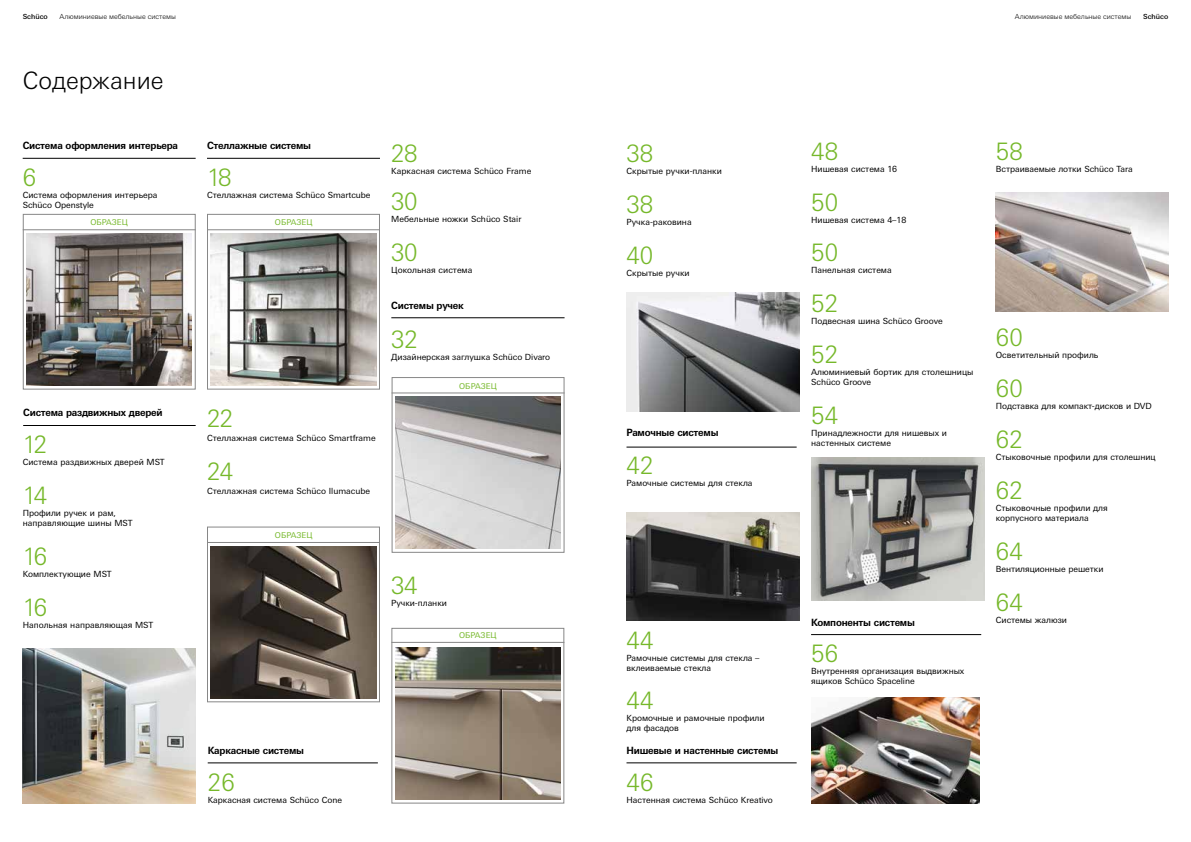
<style>
.page{position:relative;width:1191px;height:842px;background:#fff}
.page>*{position:absolute;margin:0;border:0;box-sizing:border-box;transform-origin:0 0}
.t1{font:300 24px "Univers For Schueco 330";letter-spacing:.01em;color:#76b82a}
.t2{font:300 24px "Univers For Schueco 330";color:#000}
.t3{font:700 10px "Univers For Schueco 630";letter-spacing:-.025em;color:#000;scale:.95 1}
.t4{font:8.5px/10px "Univers For Schueco 430 Reg";letter-spacing:-.005em;color:#000}
.t5{font:8px "Univers For Schueco 430 Reg";color:#76b82a}
.t6{font:300 7px "Univers For Schueco 330";color:#000}
.t7{font:7px "Univers For Schueco 530 Med";color:#000}
</style>
<div class="page">
<img style="left:27px;top:233px;width:165px;height:153px">
<img style="left:211px;top:233px;width:165px;height:153px">
<img style="left:211px;top:546px;width:165px;height:152px">
<img style="left:395px;top:396px;width:166px;height:152px">
<img style="left:23px;top:649px;width:173px;height:154px">
<img style="left:395px;top:647px;width:165px;height:152px">
<img style="left:626px;top:292px;width:173px;height:119px">
<img style="left:626px;top:512px;width:173px;height:108px">
<img style="left:811px;top:458px;width:173px;height:142px">
<img style="left:811px;top:697px;width:168px;height:106px">
<img style="left:995px;top:193px;width:173px;height:119px">
<hr style="left:23px;top:158px;width:173px;height:1px;background:#000">
<hr style="left:207px;top:158px;width:173px;height:1px;background:#000">
<hr style="left:23px;top:425px;width:173px;height:1px;background:#000">
<hr style="left:391px;top:392px;width:173px;height:1px;background:#878787">
<hr style="left:391px;top:642px;width:173px;height:1px;background:#878787">
<hr style="left:207px;top:542px;width:173px;height:1px;background:#878787">
<hr style="left:207px;top:229px;width:173px;height:1px;background:#878787">
<hr style="left:23px;top:229px;width:173px;height:1px;background:#878787">
<hr style="left:208px;top:763px;width:170px;height:1px;background:#000">
<hr style="left:391px;top:317px;width:173px;height:1px;background:#000">
<hr style="left:626px;top:447px;width:170px;height:1px;background:#000">
<hr style="left:626px;top:763px;width:170px;height:1px;background:#000">
<div style="left:391px;top:377px;width:173px;height:176px;border:1px solid #878787"></div>
<div style="left:391px;top:628px;width:173px;height:176px;border:1px solid #878787"></div>
<div style="left:207px;top:526px;width:173px;height:176px;border:1px solid #878787"></div>
<div style="left:207px;top:214px;width:173px;height:176px;border:1px solid #878787"></div>
<hr style="left:811px;top:634px;width:170px;height:1px;background:#000">
<div style="left:23px;top:214px;width:173px;height:176px;border:1px solid #878787"></div>
<p class="t7" style="left:23px;top:13px;width:27px">Schüco</p>
<p class="t6" style="left:60px;top:13px;width:118px">Алюминиевые мебельные системы</p>
<p class="t6" style="left:1015px;top:13px;width:118px">Алюминиевые мебельные системы</p>
<p class="t7" style="left:1143px;top:13px;width:27px">Schüco</p>
<h1 class="t2" style="left:23px;top:66px;width:142px">Содержание</h1>
<p class="t3" style="left:23px;top:140px;width:165px">Система оформления интерьера</p>
<h1 class="t1" style="left:23px;top:163px;width:15px">6</h1>
<p class="t4" style="left:23px;top:190px;width:136px">Система оформления интерьера<br>Schüco Openstyle</p>
<p class="t3" style="left:207px;top:140px;width:111px">Стеллажные системы</p>
<h1 class="t1" style="left:207px;top:163px;width:26px">18</h1>
<p class="t4" style="left:207px;top:190px;width:165px">Стеллажная система Schüco Smartcube</p>
<p class="t5" style="left:90px;top:218px;width:39px">ОБРАЗЕЦ</p>
<p class="t5" style="left:275px;top:218px;width:39px">ОБРАЗЕЦ</p>
<p class="t3" style="left:23px;top:407px;width:148px">Система раздвижных дверей</p>
<h1 class="t1" style="left:23px;top:431px;width:26px">12</h1>
<p class="t4" style="left:23px;top:457px;width:144px">Система раздвижных дверей MST</p>
<h1 class="t1" style="left:23px;top:481px;width:26px">14</h1>
<p class="t4" style="left:23px;top:508px;width:111px">Профили ручек и рам, направляющие шины MST</p>
<h1 class="t1" style="left:23px;top:542px;width:26px">16</h1>
<p class="t4" style="left:23px;top:569px;width:91px">Комплектующие MST</p>
<h1 class="t1" style="left:23px;top:593px;width:26px">16</h1>
<p class="t4" style="left:23px;top:620px;width:132px">Напольная направляющая MST</p>
<h1 class="t1" style="left:207px;top:404px;width:28px">22</h1>
<p class="t4" style="left:207px;top:433px;width:170px">Стеллажная система Schüco Smartframe</p>
<h1 class="t1" style="left:207px;top:457px;width:28px">24</h1>
<p class="t4" style="left:207px;top:486px;width:165px">Стеллажная система Schüco Ilumacube</p>
<p class="t5" style="left:275px;top:530px;width:39px">ОБРАЗЕЦ</p>
<h1 class="t1" style="left:391px;top:139px;width:28px">28</h1>
<p class="t4" style="left:391px;top:166px;width:141px">Каркасная система Schüco Frame</p>
<h1 class="t1" style="left:391px;top:187px;width:28px">30</h1>
<p class="t4" style="left:391px;top:214px;width:132px">Мебельные ножки Schüco Stair</p>
<h1 class="t1" style="left:391px;top:238px;width:28px">30</h1>
<p class="t4" style="left:391px;top:265px;width:83px">Цокольная система</p>
<p class="t3" style="left:391px;top:299px;width:78px">Системы ручек</p>
<h1 class="t1" style="left:391px;top:326px;width:28px">32</h1>
<p class="t4" style="left:391px;top:352px;width:160px">Дизайнерская заглушка Schüco Divaro</p>
<p class="t5" style="left:459px;top:381px;width:39px">ОБРАЗЕЦ</p>
<h1 class="t1" style="left:391px;top:572px;width:28px">34</h1>
<p class="t4" style="left:391px;top:598px;width:57px">Ручки-планки</p>
<p class="t5" style="left:459px;top:631px;width:39px">ОБРАЗЕЦ</p>
<p class="t3" style="left:208px;top:744px;width:103px">Каркасные системы</p>
<h1 class="t1" style="left:208px;top:768px;width:29px">26</h1>
<p class="t4" style="left:208px;top:795px;width:136px">Каркасная система Schüco Cone</p>
<h1 class="t1" style="left:626px;top:139px;width:28px">38</h1>
<p class="t4" style="left:626px;top:166px;width:97px">Скрытые ручки-планки</p>
<h1 class="t1" style="left:626px;top:190px;width:28px">38</h1>
<p class="t4" style="left:626px;top:217px;width:67px">Ручка-раковина</p>
<h1 class="t1" style="left:626px;top:241px;width:28px">40</h1>
<p class="t4" style="left:626px;top:268px;width:65px">Скрытые ручки</p>
<p class="t3" style="left:626px;top:427px;width:98px">Рамочные системы</p>
<h1 class="t1" style="left:626px;top:452px;width:29px">42</h1>
<p class="t4" style="left:626px;top:478px;width:128px">Рамочные системы для стекла</p>
<h1 class="t1" style="left:626px;top:626px;width:29px">44</h1>
<p class="t4" style="left:626px;top:653px;width:135px">Рамочные системы для стекла – вклеиваемые стекла</p>
<h1 class="t1" style="left:626px;top:687px;width:29px">44</h1>
<p class="t4" style="left:626px;top:714px;width:140px">Кромочные и рамочные профили для фасадов</p>
<p class="t3" style="left:626px;top:744px;width:161px">Нишевые и настенные системы</p>
<h1 class="t1" style="left:626px;top:768px;width:29px">46</h1>
<p class="t4" style="left:626px;top:795px;width:148px">Настенная система Schüco Kreativo</p>
<h1 class="t1" style="left:811px;top:137px;width:29px">48</h1>
<p class="t4" style="left:811px;top:164px;width:87px">Нишевая система 16</p>
<h1 class="t1" style="left:811px;top:188px;width:29px">50</h1>
<p class="t4" style="left:811px;top:215px;width:97px">Нишевая система 4–18</p>
<h1 class="t1" style="left:811px;top:239px;width:29px">50</h1>
<p class="t4" style="left:811px;top:266px;width:82px">Панельная система</p>
<h1 class="t1" style="left:811px;top:290px;width:29px">52</h1>
<p class="t4" style="left:811px;top:316px;width:133px">Подвесная шина Schüco Groove</p>
<h1 class="t1" style="left:811px;top:341px;width:29px">52</h1>
<p class="t4" style="left:811px;top:367px;width:163px">Алюминиевый бортик для столешницы<br>Schüco Groove</p>
<h1 class="t1" style="left:811px;top:401px;width:29px">54</h1>
<p class="t4" style="left:811px;top:428px;width:137px">Принадлежности для нишевых и настенных системe</p>
<p class="t3" style="left:811px;top:616px;width:111px">Компоненты системы</p>
<h1 class="t1" style="left:811px;top:640px;width:29px">56</h1>
<p class="t4" style="left:811px;top:666px;width:155px">Внутренняя организация выдвижных ящиков Schüco Spaceline</p>
<h1 class="t1" style="left:995px;top:137px;width:29px">58</h1>
<p class="t4" style="left:995px;top:164px;width:138px">Встраиваемые лотки Schüco Tara</p>
<h1 class="t1" style="left:995px;top:324px;width:29px">60</h1>
<p class="t4" style="left:995px;top:351px;width:104px">Осветительный профиль</p>
<h1 class="t1" style="left:995px;top:375px;width:29px">60</h1>
<p class="t4" style="left:995px;top:401px;width:157px">Подставка для компакт-дисков и DVD</p>
<h1 class="t1" style="left:995px;top:425px;width:29px">62</h1>
<p class="t4" style="left:995px;top:452px;width:161px">Стыковочные профили для столешниц</p>
<h1 class="t1" style="left:995px;top:476px;width:29px">62</h1>
<p class="t4" style="left:995px;top:503px;width:113px">Стыковочные профили для корпусного материала</p>
<h1 class="t1" style="left:995px;top:537px;width:29px">64</h1>
<p class="t4" style="left:995px;top:564px;width:109px">Вентиляционные решетки</p>
<h1 class="t1" style="left:995px;top:588px;width:29px">64</h1>
<p class="t4" style="left:995px;top:615px;width:73px">Системы жалюзи</p>
</div>
